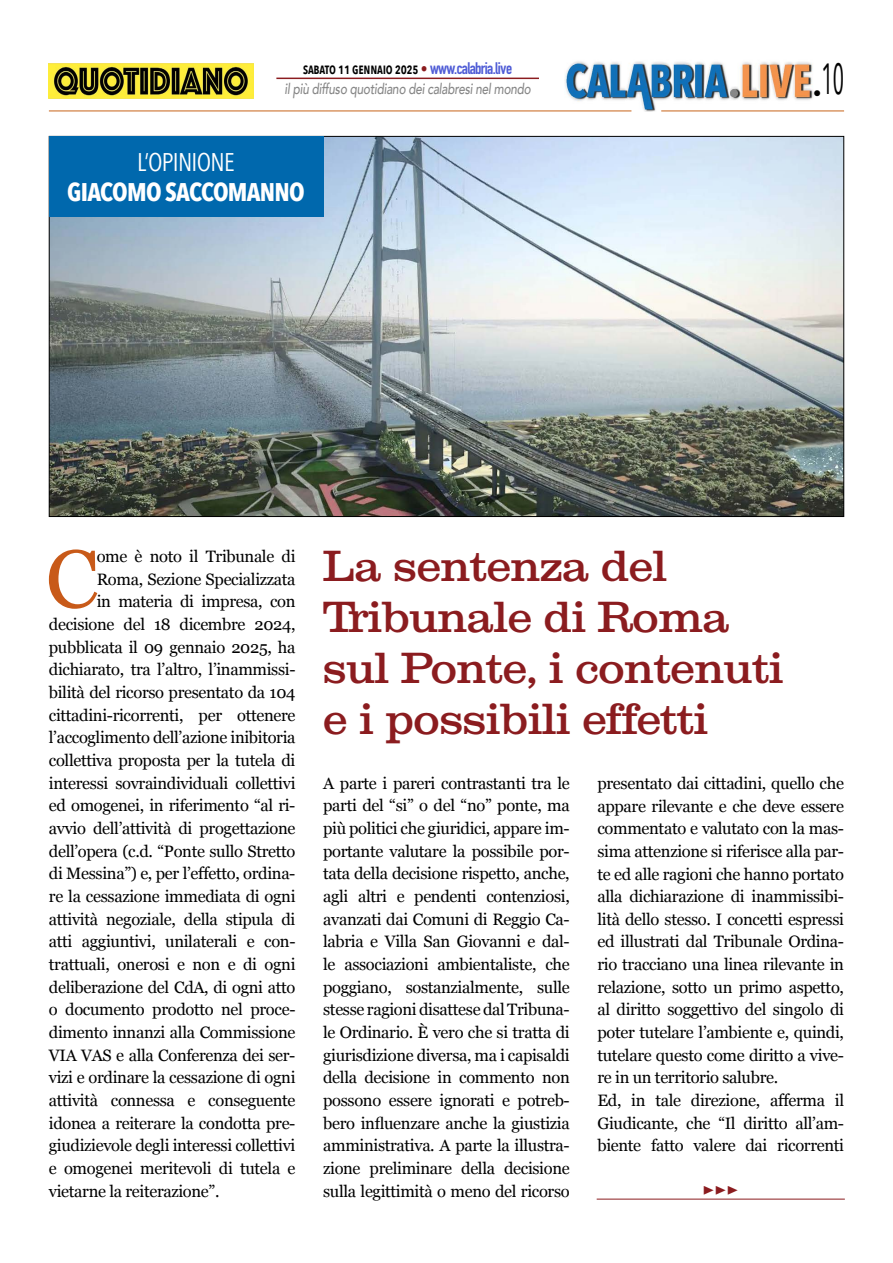
<style>
.page{position:relative;width:893px;height:1263px;background:#fff}
.page>*{position:absolute;margin:0;border:0;box-sizing:border-box;transform-origin:0 0}
.t1{font:81.9px "Georgia";color:#c85a19}
.t2{font:43.5px "Avenir Next Condensed";color:#000;scale:.55 1}
.t3{font:42px/51px "Clarxndon";color:#8b1c1f}
.t4{font:700 25.5px "Avenir Next Condensed";letter-spacing:-.03em;color:#fff}
.t5{font:25.5px "Avenir Next Condensed";letter-spacing:-.03em;color:#fff}
.t6{font:16.5px/22.6px "Georgia";letter-spacing:-.02em;color:#000;text-align:justify}
.t7{font:italic 500 15px "Avenir";letter-spacing:-.02em;color:#878787;scale:.79 1}
.t8{font:600 15px "Avenir Next Condensed";letter-spacing:-.02em;color:#000;scale:.9 1}
.t9{font:10.5px "Wingdings 3";color:#8b1c1f;scale:1.28 1}
.s1{font-family:"Avenir";font-weight:500;color:#8b1c1f}
.s2{font-family:"DIN Condensed";font-weight:700;font-size:16.5px;color:#4f5cd6}
</style>
<div class="page">
<img style="left:51px;top:138px;width:791px;height:377px">
<hr style="left:276px;top:78px;width:263px;height:1px;background:#8b1c1f">
<img style="left:565px;top:61px;width:249px;height:51px">
<hr style="left:49px;top:111px;width:582px;height:1px;background:#c86419">
<hr style="left:661px;top:111px;width:183px;height:1px;background:#c86419">
<img style="left:49px;top:64px;width:205px;height:34px">
<hr style="left:597px;top:1199px;width:248px;height:1px;background:#8b1c1f">
<div style="left:49px;top:136px;width:274px;height:81px;background:#0068ad"></div>
<p class="t8" style="left:303px;top:56px;width:234px">sabato 11 gennaio 2025 <span class="s1">•</span> <span class="s2">www.calabria.live</span></p>
<p class="t7" style="left:285px;top:80px;width:313px">il più diffuso quotidiano dei calabresi nel mondo</p>
<h3 class="t5" style="left:137px;top:140px;width:99px">L’OPINIONE</h3>
<h3 class="t4" style="left:67px;top:177px;width:239px">GIACOMO SACCOMANNO</h3>
<h2 class="t2" style="left:813px;top:42px;width:58px"><sub>•</sub>10</h2>
<h1 class="t1" style="left:46px;top:519px;width:54px">C</h1>
<p class="t6" style="left:97px;top:544px;width:200px">ome è noto il Tribunale di</p>
<p class="t6" style="left:97px;top:567px;width:200px">Roma, Sezione Specializzata</p>
<p class="t6" style="left:97px;top:590px;width:200px">in materia di impresa, con</p>
<p class="t6" style="left:49px;top:612px;width:248px">decisione del 18 dicembre 2024,</p>
<p class="t6" style="left:49px;top:635px;width:248px">pubblicata il 09 gennaio 2025, ha</p>
<p class="t6" style="left:49px;top:658px;width:248px">dichiarato, tra l’altro, l’inammissi-</p>
<p class="t6" style="left:49px;top:680px;width:248px">bilità del ricorso presentato da 104</p>
<p class="t6" style="left:49px;top:703px;width:248px">cittadini-ricorrenti, per ottenere</p>
<p class="t6" style="left:49px;top:726px;width:248px">l’accoglimento dell’azione inibitoria</p>
<p class="t6" style="left:49px;top:748px;width:248px">collettiva proposta per la tutela di</p>
<p class="t6" style="left:49px;top:771px;width:248px">interessi sovraindividuali collettivi</p>
<p class="t6" style="left:49px;top:794px;width:248px">ed omogenei, in riferimento “al ri-</p>
<p class="t6" style="left:49px;top:816px;width:248px">avvio dell’attività di progettazione</p>
<p class="t6" style="left:49px;top:839px;width:248px">dell’opera (c.d. “Ponte sullo Stretto</p>
<p class="t6" style="left:49px;top:862px;width:248px">di Messina”) e, per l’effetto, ordina-</p>
<p class="t6" style="left:49px;top:884px;width:248px">re la cessazione immediata di ogni</p>
<p class="t6" style="left:49px;top:907px;width:248px">attività negoziale, della stipula di</p>
<p class="t6" style="left:49px;top:930px;width:248px">atti aggiuntivi, unilaterali e con-</p>
<p class="t6" style="left:49px;top:952px;width:248px">trattuali, onerosi e non e di ogni</p>
<p class="t6" style="left:49px;top:975px;width:248px">deliberazione del CdA, di ogni atto</p>
<p class="t6" style="left:49px;top:997px;width:248px">o documento prodotto nel proce-</p>
<p class="t6" style="left:49px;top:1020px;width:248px">dimento innanzi alla Commissione</p>
<p class="t6" style="left:49px;top:1043px;width:248px">VIA VAS e alla Conferenza dei ser-</p>
<p class="t6" style="left:49px;top:1065px;width:248px">vizi e ordinare la cessazione di ogni</p>
<p class="t6" style="left:49px;top:1088px;width:248px">attività connessa e conseguente</p>
<p class="t6" style="left:49px;top:1111px;width:248px">idonea a reiterare la condotta pre-</p>
<p class="t6" style="left:49px;top:1133px;width:248px">giudizievole degli interessi collettivi</p>
<p class="t6" style="left:49px;top:1156px;width:248px">e omogenei meritevoli di tutela e</p>
<p class="t6" style="left:49px;top:1179px;width:172px">vietarne la reiterazione”.</p>
<h3 class="t3" style="left:323px;top:541px;width:462px">La sentenza del<br>Tribunale di Roma sul Ponte, i contenuti e i possibili effetti</h3>
<p class="t6" style="left:323px;top:771px;width:248px">A parte i pareri contrastanti tra le parti del “si” o del “no” ponte, ma più politici che giuridici, appare im&shy;portante valutare la possibile por&shy;tata della decisione rispetto, anche, agli altri e pendenti contenziosi, avanzati dai Comuni di Reggio Ca&shy;labria e Villa San Giovanni e dal&shy;le associazioni ambientaliste, che poggiano, sostanzialmente, sulle stesse ragioni disattese dal Tribuna&shy;le Ordinario. È vero che si tratta di giurisdizione diversa, ma i capisaldi della decisione in commento non possono essere ignorati e potreb&shy;bero influenzare anche la giustizia amministrativa. A parte la illustra&shy;zione preliminare della decisione sulla legittimità o meno del ricorso</p>
<p class="t6" style="left:597px;top:771px;width:248px;text-align:left">presentato dai cittadini, quello che appare rilevante e che deve essere commentato e valutato con la mas&shy;sima attenzione si riferisce alla par&shy;te ed alle ragioni che hanno portato alla dichiarazione di inammissibi&shy;lità dello stesso. I concetti espressi ed illustrati dal Tribunale Ordina&shy;rio tracciano una linea rilevante in relazione, sotto un primo aspetto, al diritto soggettivo del singolo di poter tutelare l’ambiente e, quindi, tutelare questo come diritto a vive&shy;re in un territorio salubre.<br>Ed, in tale direzione, afferma il Giudicante, che “Il diritto all’am&shy;biente fatto valere dai ricorrenti</p>
<p class="t9" style="left:703px;top:1184px;width:29px">◆◆◆</p>
</div>
